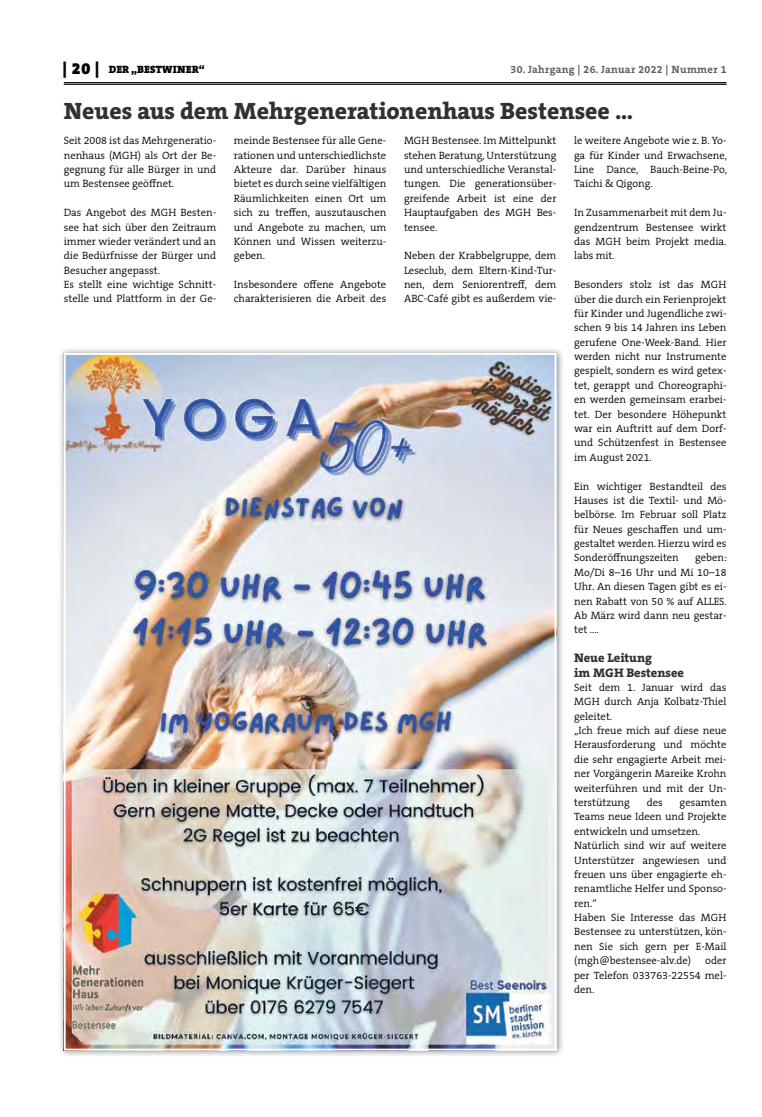
<style>
.page{position:relative;width:762px;height:1117px;background:#fff}
.page>*{position:absolute;margin:0;border:0;box-sizing:border-box;transform-origin:0 0}
.t1{font:800 23.75px "The Serif B W8";color:#36302d}
.t2{font:800 12.5px/14.4px "The Serif B W8";color:#36302d}
.t3{font:300 10.62px/14.4px "The Serif B W4";color:#000;text-align:justify}
.t4{font:700 10.62px "The Serif B W7";letter-spacing:.03em;color:#615c58}
.t5{font:900 10.62px "The Serif B W9";letter-spacing:.015em;color:#000}
.s1{font-size:16.25px}
</style>
<div class="page">
<hr style="left:64px;top:82px;width:662px;height:1px;background:#000">
<hr style="left:64px;top:84px;width:662px;height:1px;background:#000">
<div style="left:58px;top:347px;width:506px;height:711px;background:#000;opacity:.45"></div>
<img style="left:67px;top:356px;width:486px;height:691px">
<div style="left:64px;top:353px;width:492px;height:697px;border:2px solid #fff"></div>
<p class="t5" style="left:63px;top:63px;width:144px"><span class="s1">| 20 |</span> DER „BESTWINER“</p>
<p class="t4" style="left:510px;top:62px;width:217px">30. Jahrgang | 26. Januar 2022 | Nummer 1</p>
<h1 class="t1" style="left:64px;top:95px;width:571px">Neues aus dem Mehrgenerationenhaus Bestensee …</h1>
<p class="t3" style="left:64px;top:133px;width:154px">Seit 2008 ist das Mehrgeneratio&shy;nenhaus (MGH) als Ort der Be&shy;gegnung für alle Bürger in und um Bestensee geöffnet.</p>
<p class="t3" style="left:64px;top:205px;width:154px;text-align:left">Das Angebot des MGH Besten&shy;see hat sich über den Zeitraum immer wieder verändert und an die Bedürfnisse der Bürger und<br>Besucher angepasst.<br>Es stellt eine wichtige Schnitt&shy;stelle und Plattform in der Ge-</p>
<p class="t3" style="left:234px;top:133px;width:154px">meinde Bestensee für alle Gene&shy;rationen und unterschiedlichste Akteure dar. Darüber hinaus bietet es durch seine vielfältigen Räumlichkeiten einen Ort um sich zu treffen, auszutauschen und Angebote zu machen, um Können und Wissen weiterzu&shy;geben.</p>
<p class="t3" style="left:234px;top:277px;width:154px">Insbesondere offene Angebote charakterisieren die Arbeit des</p>
<p class="t3" style="left:404px;top:133px;width:154px">MGH Bestensee. Im Mittelpunkt stehen Beratung, Unterstützung und unterschiedliche Veranstal&shy;tungen. Die generationsüber&shy;greifende Arbeit ist eine der Hauptaufgaben des MGH Bes&shy;tensee.</p>
<p class="t3" style="left:404px;top:248px;width:154px">Neben der Krabbelgruppe, dem Leseclub, dem Eltern-Kind-Tur&shy;nen, dem Seniorentreff, dem ABC-Café gibt es außerdem vie-</p>
<p class="t3" style="left:574px;top:133px;width:154px">le weitere Angebote wie z. B. Yo&shy;ga für Kinder und Erwachsene, Line Dance, Bauch-Beine-Po, Taichi &amp; Qigong.</p>
<p class="t3" style="left:574px;top:205px;width:154px">In Zusammenarbeit mit dem Ju&shy;gendzentrum Bestensee wirkt das MGH beim Projekt media. labs mit.</p>
<p class="t3" style="left:574px;top:277px;width:154px">Besonders stolz ist das MGH über die durch ein Ferienprojekt für Kinder und Jugendliche zwi&shy;schen 9 bis 14 Jahren ins Leben gerufene One-Week-Band. Hier werden nicht nur Instrumente gespielt, sondern es wird getex&shy;tet, gerappt und Choreographi&shy;en werden gemeinsam erarbei&shy;tet. Der besondere Höhepunkt war ein Auftritt auf dem Dorf&shy;und Schützenfest in Bestensee im August 2021.</p>
<p class="t3" style="left:574px;top:478px;width:154px">Ein wichtiger Bestandteil des Hauses ist die Textil- und Mö&shy;belbörse. Im Februar soll Platz für Neues geschaffen und um&shy;gestaltet werden. Hierzu wird es Sonderöffnungszeiten</p>
<p class="t3" style="left:574px;top:550px;width:154px;text-indent:121px">geben:<br>Mo/Di 8–16 Uhr und Mi 10–18<br>Uhr. An diesen Tagen gibt es ei&shy;nen Rabatt von 50 % auf ALLES.<br>Ab März wird dann neu gestar&shy;tet ….</p>
<p class="t2" style="left:574px;top:650px;width:111px">Neue Leitung<br>im MGH Bestensee</p>
<p class="t3" style="left:574px;top:680px;width:154px;text-align:left">Seit dem 1. Januar wird das<br>MGH durch Anja Kolbatz-Thiel geleitet.<br>„Ich freue mich auf diese neue<br>Herausforderung und möchte die sehr engagierte Arbeit mei&shy;ner Vorgängerin Mareike Krohn weiterführen und mit der Un&shy;terstützung</p>
<p class="t3" style="left:647px;top:795px;width:18px">des</p>
<p class="t3" style="left:574px;top:795px;width:154px;text-align:left;text-indent:105px">gesamten<br>Teams neue Ideen und Projekte entwickeln und umsetzen.<br>Natürlich sind wir auf weitere<br>Unterstützer angewiesen und freuen uns über engagierte eh&shy;renamtliche Helfer und Sponso&shy;ren.“<br>Haben Sie Interesse das MGH<br>Bestensee zu unterstützen, kön&shy;nen Sie sich gern per E-Mail (mgh@bestensee-alv.de)</p>
<p class="t3" style="left:574px;top:953px;width:154px;text-indent:131px">oder per Telefon 033763-22554 mel&shy;den.</p>
</div>
